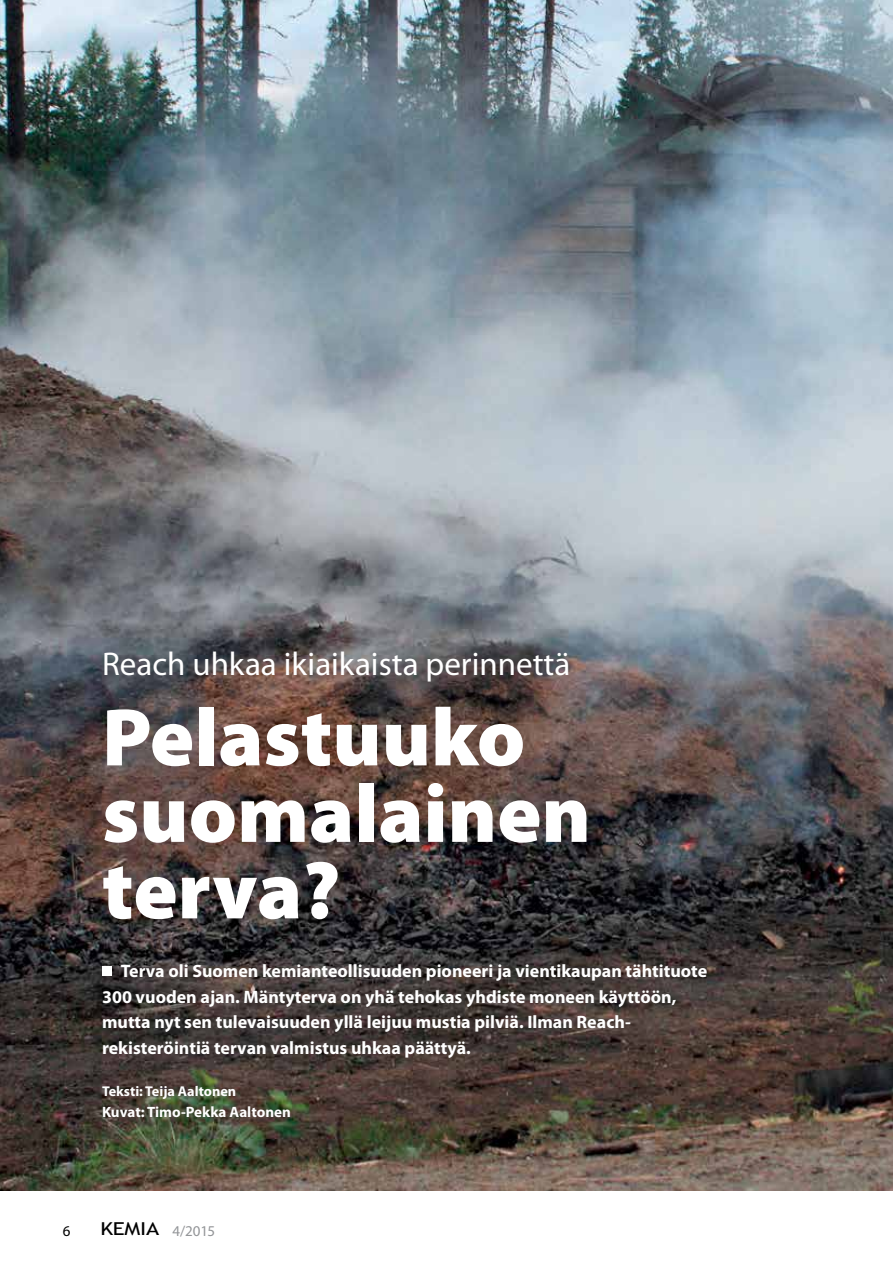
<style>
.page{position:relative;width:893px;height:1263px;background:#fff}
.page>*{position:absolute;margin:0;border:0;box-sizing:border-box;transform-origin:0 0}
.t1{font:900 82.5px/76.5px "Myriad Pro";color:#fff}
.t2{font:33px "Myriad Pro";color:#fff}
.t3{font:700 18px/25.5px "Myriad Pro";color:#fff}
.t4{font:700 15px "Myriad Pro";color:#fff}
.t5{font:15px "Myriad Pro";color:#939598}
.t6{font:15px "Myriad Pro";color:#000}
.t7{font:700 14.25px "Myriad Pro";color:#fff}
.s1{font-family:"Trebuchet MS";font-size:17.85px;color:#000}
</style>
<div class="page">
<img style="left:0;top:0;width:893px;height:1191px">
<div style="left:102px;top:966px;width:10px;height:9px;background:#fff"></div>
<h2 class="t2" style="left:102px;top:646px;width:470px">Reach uhkaa ikiaikaista perinnettä</h2>
<h1 class="t1" style="left:102px;top:700px;width:490px">Pelastuuko suomalainen terva?</h1>
<p class="t3" style="left:102px;top:958px;width:607px;text-indent:19px">Terva oli Suomen kemianteollisuuden pioneeri ja vientikaupan tähtituote 300 vuoden ajan. Mäntyterva on yhä tehokas yhdiste moneen käyttöön, mutta nyt sen tulevaisuuden yllä leijuu mustia pilviä. Ilman Reach&shy;rekisteröintiä tervan valmistus uhkaa päättyä.</p>
<p class="t7" style="left:102px;top:1083px;width:136px">Teksti: Teija Aaltonen</p>
<p class="t4" style="left:102px;top:1103px;width:190px">Kuvat: Timo-Pekka Aaltonen</p>
<p class="t6" style="left:63px;top:1222px;width:9px">6</p>
<p class="t5" style="left:100px;top:1222px;width:116px"><span class="s1">KEMIA</span> 4/2015</p>
</div>
